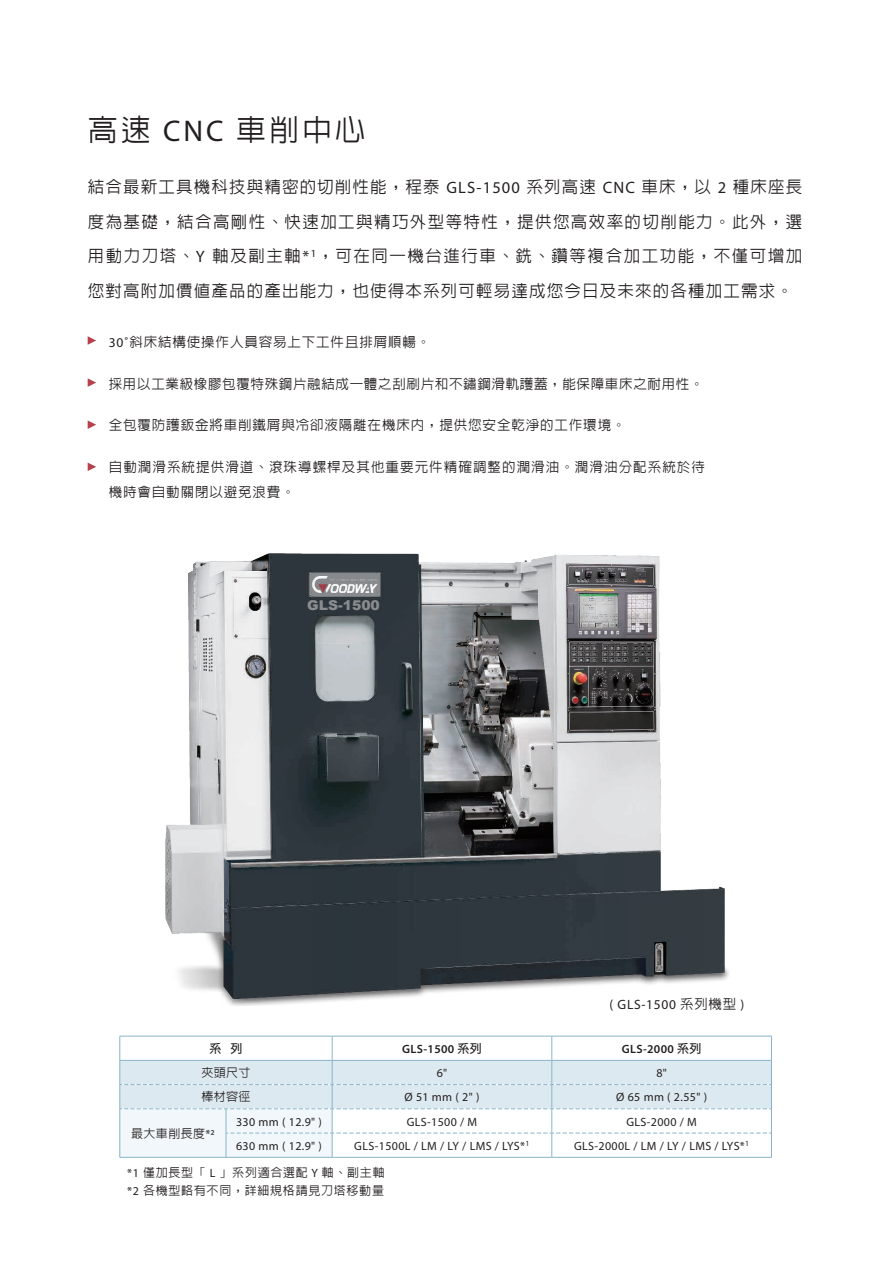
<style>
.page{position:relative;width:893px;height:1263px;background:#fff}
.page>*{position:absolute;margin:0;border:0;box-sizing:border-box;transform-origin:0 0}
.t1{font:500 30px "Lin Gothic";letter-spacing:.1em;color:#231f20}
.t2{font:500 16.5px/34.5px "Lin Gothic";letter-spacing:.07em;color:#231f20;text-align:justify}
.t3{font:500 13.5px/24.8px "Lin Gothic";letter-spacing:.065em;color:#231f20}
.t4{font:13.5px "Myriad Pro";letter-spacing:.05em;color:#231f20}
.t5{font:900 13.5px "Arial";color:#8a8c8f}
.t6{font:12px "Myriad Pro";letter-spacing:.03em;color:#231f20}
.t7{font:500 12px/18px "Lin Gothic";letter-spacing:.06em;color:#231f20}
.t8{font:600 12px "Myriad Pro";letter-spacing:.03em;color:#231f20}
.t9{font:700 12px "Lin Gothic";color:#231f20}
.s1{font-family:"Myriad Pro";font-weight:400}
.s2{font-family:"Lin Gothic";font-weight:500}
.s3{font-family:"Lin Gothic";font-weight:700}
</style>
<div class="page">
<img style="left:165px;top:553px;width:564px;height:453px">
<hr style="left:120px;top:1157px;width:106px;height:1px;background:#88b4c8">
<hr style="left:226px;top:1157px;width:106px;height:1px;background:#88b4c8">
<hr style="left:332px;top:1157px;width:220px;height:1px;background:#88b4c8">
<hr style="left:552px;top:1157px;width:220px;height:1px;background:#88b4c8">
<svg style="left:120px;top:1036px;width:652px;height:121px"></svg>
<svg style="left:88px;top:336px;width:8px;height:9px"></svg>
<svg style="left:88px;top:378px;width:8px;height:9px"></svg>
<svg style="left:88px;top:420px;width:8px;height:9px"></svg>
<svg style="left:88px;top:462px;width:8px;height:9px"></svg>
<h1 class="t1" style="left:88px;top:114px;width:279px">高速 <span class="s1">CNC</span> 車削中心</h1>
<p class="t2" style="left:88px;top:170px;width:716px">結合最新工具機科技與精密的切削性能，程泰 <span class="s1">GLS-1500</span> 系列高速 <span class="s1">CNC</span> 車床，以 <span class="s1">2</span> 種床座長度為基礎，結合高剛性、快速加工與精巧外型等特性，提供您高效率的切削能力。此外，選用動力刀塔、<span class="s1">Y</span> 軸及副主軸<span class="s1">*</span><sup>1</sup>，可在同一機台進行車、銑、鑽等複合加工功能，不僅可增加您對高附加價值產品的產出能力，也使得本系列可輕易達成您今日及未來的各種加工需求。</p>
<p class="t3" style="left:109px;top:329px;width:323px"><span class="s1">30˚</span>斜床結構使操作人員容易上下工件且排屑順暢。</p>
<p class="t3" style="left:109px;top:371px;width:596px">採用以工業級橡膠包覆特殊鋼片融結成一體之刮刷片和不鏽鋼滑軌護蓋，能保障車床之耐用性。</p>
<p class="t3" style="left:109px;top:413px;width:518px">全包覆防護鈑金將車削鐵屑與冷卻液隔離在機床內，提供您安全乾淨的工作環境。</p>
<p class="t3" style="left:109px;top:454px;width:598px">自動潤滑系統提供滑道、滾珠導螺桿及其他重要元件精確調整的潤滑油。潤滑油分配系統於待機時會自動關閉以避免浪費。</p>
<p class="t5" style="left:307px;top:595px;width:74px">GLS-1500</p>
<p class="t4" style="left:610px;top:996px;width:136px">( GLS-1500 <span class="s2">系列機型</span> )</p>
<p class="t9" style="left:210px;top:1042px;width:34px">系 列</p>
<p class="t8" style="left:402px;top:1041px;width:81px">GLS-1500 <span class="s3">系列</span></p>
<p class="t8" style="left:622px;top:1041px;width:81px">GLS-2000 <span class="s3">系列</span></p>
<p class="t7" style="left:201px;top:1063px;width:51px">夾頭尺寸</p>
<p class="t6" style="left:437px;top:1065px;width:12px">6"</p>
<p class="t6" style="left:656px;top:1065px;width:12px">8"</p>
<p class="t7" style="left:201px;top:1088px;width:51px">棒材容徑</p>
<p class="t6" style="left:404px;top:1090px;width:77px">Ø 51 mm ( 2" )</p>
<p class="t6" style="left:616px;top:1090px;width:92px">Ø 65 mm ( 2.55" )</p>
<p class="t7" style="left:131px;top:1124px;width:85px">最大車削長度<span class="s1">*2</span></p>
<p class="t6" style="left:236px;top:1114px;width:87px">330 mm ( 12.9" )</p>
<p class="t6" style="left:407px;top:1114px;width:72px">GLS-1500 / M</p>
<p class="t6" style="left:626px;top:1114px;width:72px">GLS-2000 / M</p>
<p class="t6" style="left:236px;top:1138px;width:87px">630 mm ( 12.9" )</p>
<p class="t6" style="left:354px;top:1138px;width:177px">GLS-1500L / LM / LY / LMS / LYS*<sup>1</sup></p>
<p class="t6" style="left:574px;top:1138px;width:177px">GLS-2000L / LM / LY / LMS / LYS*<sup>1</sup></p>
<p class="t7" style="left:127px;top:1163px;width:259px"><span class="s1">*1</span> 僅加長型「 <span class="s1">L</span> 」系列適合選配 <span class="s1">Y</span> 軸、副主軸<span class="s1">*2</span> 各機型略有不同，詳細規格請見刀塔移動量</p>
</div>
